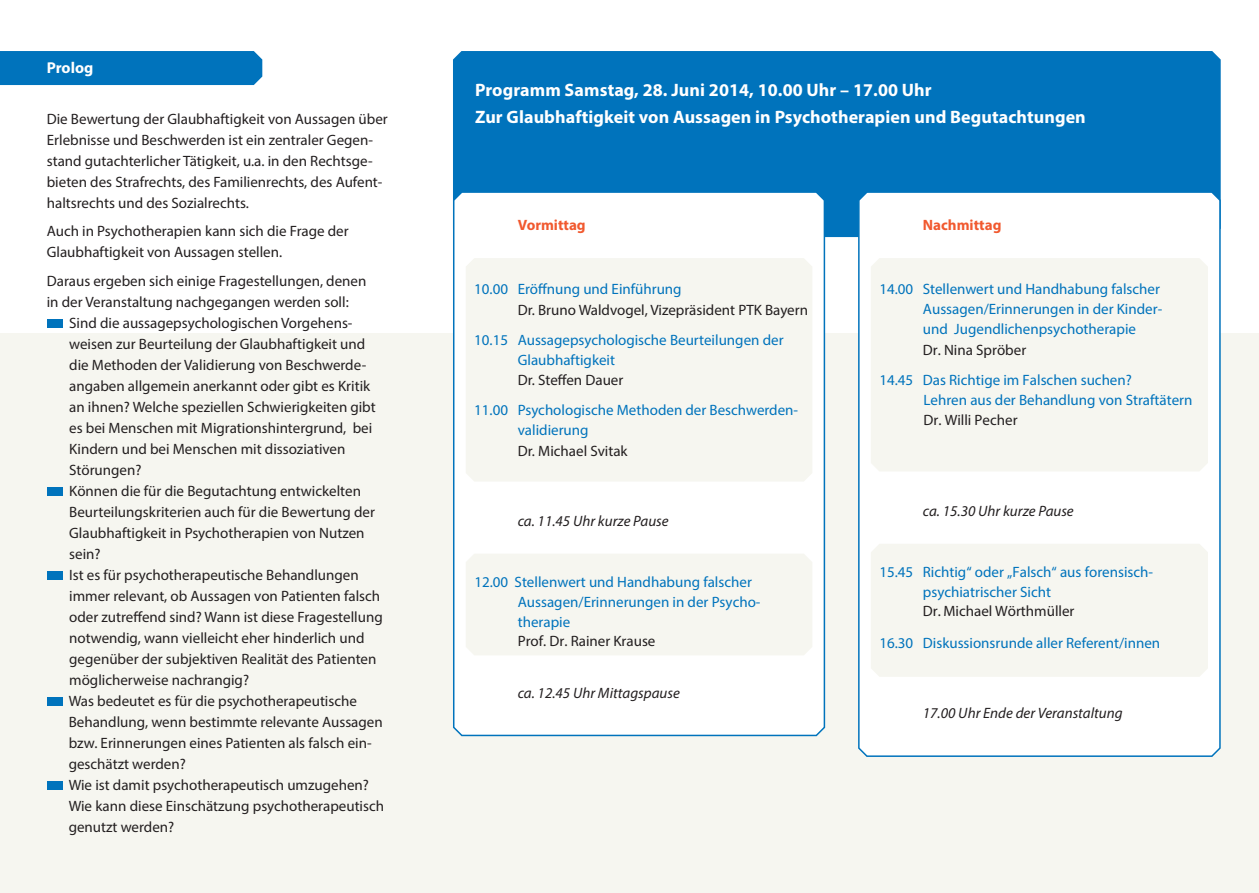
<style>
.page{position:relative;width:1259px;height:893px;background:#fff}
.page>*{position:absolute;margin:0;border:0;box-sizing:border-box;transform-origin:0 0}
.t1{font:700 18px/27px "Myriad Pro";letter-spacing:.005em;color:#fff}
.t2{font:700 15.75px "Myriad Pro";color:#fff}
.t3{font:15px/21px "Myriad Pro";color:#231f20}
.t4{font:15px/19.6px "Myriad Pro";color:#0073bc}
.t5{font:italic 15px "Myriad Pro";color:#231f20}
.t6{font:700 15px "Myriad Pro";color:#f1592f}
</style>
<div class="page">
<div style="left:0;top:334px;width:1259px;height:559px;background:#f6f6f0"></div>
<div style="left:453px;top:51px;width:767px;height:186px;background:#0073bc"></div>
<div style="left:859px;top:192px;width:361px;height:564px;background:#fff;border-radius:8px"></div>
<div style="left:858px;top:191px;width:362px;height:566px;border:2px solid #0073bc;border-radius:8px"></div>
<div style="left:871px;top:258px;width:337px;height:213px;background:#f6f6f0"></div>
<div style="left:452px;top:190px;width:374px;height:547px;background:#fff"></div>
<svg style="left:466px;top:554px;width:346px;height:101px"></svg>
<svg style="left:466px;top:258px;width:346px;height:224px"></svg>
<div style="left:0;top:51px;width:262px;height:34px;background:#0073bc"></div>
<div style="left:48px;top:320px;width:15px;height:8px;background:#0073bc"></div>
<div style="left:48px;top:488px;width:15px;height:8px;background:#0073bc"></div>
<div style="left:48px;top:572px;width:15px;height:8px;background:#0073bc"></div>
<div style="left:48px;top:698px;width:15px;height:8px;background:#0073bc"></div>
<div style="left:48px;top:782px;width:15px;height:8px;background:#0073bc"></div>
<div style="left:871px;top:544px;width:337px;height:133px;background:#f6f6f0"></div>
<p class="t2" style="left:47px;top:58px;width:48px">Prolog</p>
<p class="t3" style="left:47px;top:108px;width:342px">Die Bewertung der Glaubhaftigkeit von Aussagen über Erlebnisse und Beschwerden ist ein zentraler Gegen&shy;stand gutachterlicher Tätigkeit, u.a. in den Rechtsge&shy;bieten des Strafrechts, des Familienrechts, des Aufent&shy;haltsrechts und des Sozialrechts.</p>
<p class="t3" style="left:47px;top:221px;width:303px">Auch in Psychotherapien kann sich die Frage der<br>Glaubhaftigkeit von Aussagen stellen.</p>
<p class="t3" style="left:47px;top:270px;width:321px">Daraus ergeben sich einige Fragestellungen, denen in der Veranstaltung nachgegangen werden soll:</p>
<p class="t3" style="left:69px;top:312px;width:317px">Sind die aussagepsychologischen Vorgehens&shy;weisen zur Beurteilung der Glaubhaftigkeit und die Methoden der Validierung von Beschwerde--- angaben allgemein anerkannt oder gibt es Kritik an ihnen? Welche speziellen Schwierigkeiten gibt es bei Menschen mit Migrationshintergrund, bei Kindern und bei Menschen mit dissoziativen Störungen?<br>Können die für die Begutachtung entwickelten Beurteilungskriterien auch für die Bewertung der Glaubhaftigkeit in Psychotherapien von Nutzen sein?<br>Ist es für psychotherapeutische Behandlungen immer relevant, ob Aussagen von Patienten falsch oder zutreffend sind? Wann ist diese Fragestellung notwendig, wann vielleicht eher hinderlich und gegenüber der subjektiven Realität des Patienten möglicherweise nachrangig?<br>Was bedeutet es für die psychotherapeutische Behandlung, wenn bestimmte relevante Aussagen bzw. Erinnerungen eines Patienten als falsch ein&shy;geschätzt werden?<br>Wie ist damit psychotherapeutisch umzugehen?<br>Wie kann diese Einschätzung psychotherapeutisch genutzt werden?</p>
<p class="t1" style="left:475px;top:76px;width:612px">Programm Samstag, 28. Juni 2014, 10.00 Uhr – 17.00 Uhr<br>Zur Glaubhaftigkeit von Aussagen in Psychotherapien und Begutachtungen</p>
<p class="t6" style="left:518px;top:215px;width:69px">Vormittag</p>
<p class="t4" style="left:474px;top:279px;width:209px">10.00 Eröffnung und Einführung</p>
<p class="t3" style="left:518px;top:299px;width:292px">Dr. Bruno Waldvogel, Vizepräsident PTK Bayern</p>
<p class="t4" style="left:518px;top:329px;width:267px;line-height:20.2px;text-indent:-44px">10.15 Aussagepsychologische Beurteilungen der<br>Glaubhaftigkeit</p>
<p class="t3" style="left:518px;top:369px;width:107px">Dr. Steffen Dauer</p>
<p class="t4" style="left:518px;top:400px;width:282px;line-height:20.2px;text-indent:-44px">11.00 Psychologische Methoden der Beschwerden&shy;validierung</p>
<p class="t3" style="left:518px;top:440px;width:111px">Dr. Michael Svitak</p>
<p class="t5" style="left:518px;top:512px;width:152px">ca. 11.45 Uhr kurze Pause</p>
<p class="t4" style="left:518px;top:572px;width:244px;text-indent:-43px">12.00 Stellenwert und Handhabung falscher<br>Aussagen/Erinnerungen in der Psycho&shy;therapie</p>
<p class="t3" style="left:518px;top:630px;width:139px">Prof. Dr. Rainer Krause</p>
<p class="t5" style="left:518px;top:684px;width:164px">ca. 12.45 Uhr Mittagspause</p>
<p class="t6" style="left:923px;top:215px;width:80px">Nachmittag</p>
<p class="t4" style="left:923px;top:279px;width:241px;text-indent:-44px">14.00 Stellenwert und Handhabung falscher<br>Aussagen/Erinnerungen in der Kinder&shy;und Jugendlichenpsychotherapie</p>
<p class="t3" style="left:923px;top:339px;width:105px">Dr. Nina Spröber</p>
<p class="t4" style="left:923px;top:370px;width:270px;text-indent:-44px">14.45 Das Richtige im Falschen suchen?<br>Lehren aus der Behandlung von Straftätern</p>
<p class="t3" style="left:923px;top:409px;width:96px">Dr. Willi Pecher</p>
<p class="t5" style="left:923px;top:502px;width:152px">ca. 15.30 Uhr kurze Pause</p>
<p class="t4" style="left:923px;top:562px;width:232px;text-indent:-44px">15.45 Richtig“ oder „Falsch“ aus forensisch&shy;psychiatrischer Sicht</p>
<p class="t3" style="left:923px;top:601px;width:153px">Dr. Michael Wörthmüller</p>
<p class="t4" style="left:879px;top:633px;width:282px">16.30 Diskussionsrunde aller Referent/innen</p>
<p class="t5" style="left:923px;top:704px;width:201px">17.00 Uhr Ende der Veranstaltung</p>
</div>
